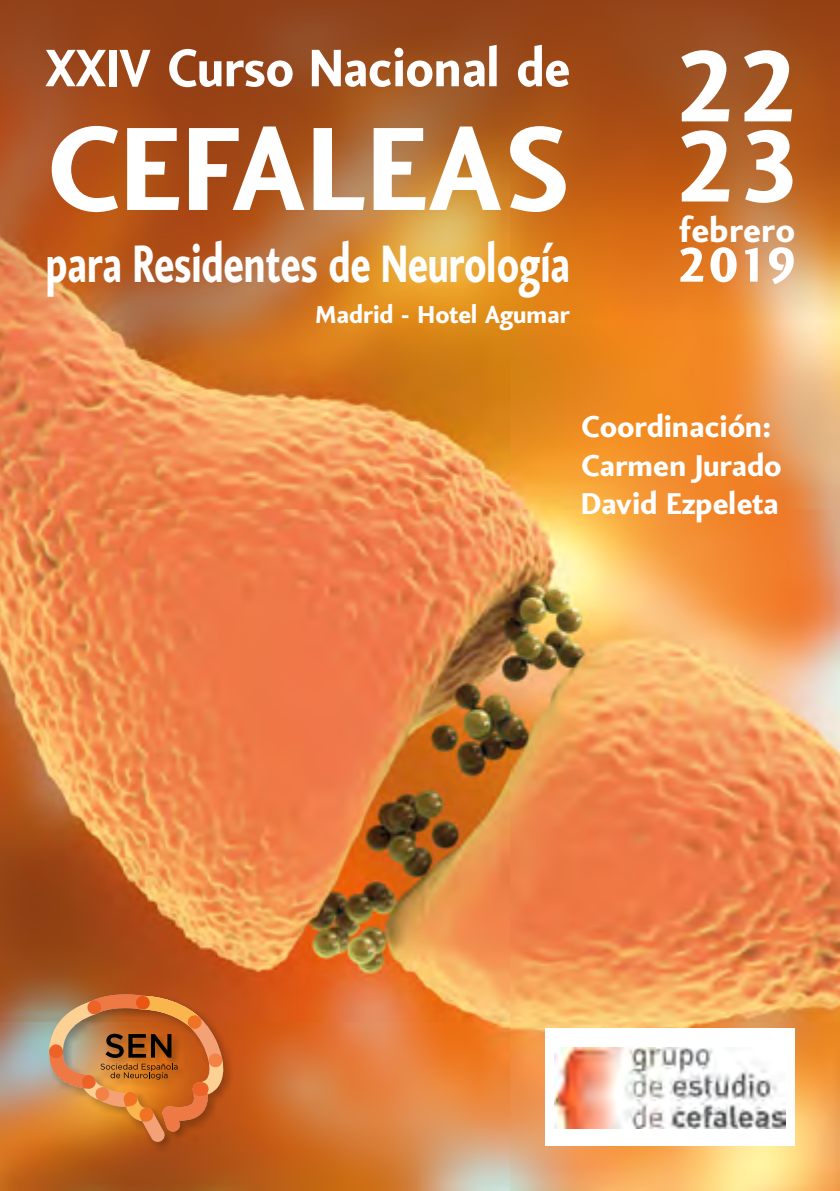
<style>
.page{position:relative;width:840px;height:1191px;background:#fff}
.page>*{position:absolute;margin:0;border:0;box-sizing:border-box;transform-origin:0 0}
.t1{font:900 126px "Vekta Sans";color:#fff}
.t2{font:900 108px "Vekta Sans";color:#fff}
.t3{font:900 56px "Vekta Sans";color:#fff;scale:.73 1}
.t4{font:900 56px "Vekta Sans";color:#fff;scale:.93 1}
.t5{font:900 52px "Vekta Sans";color:#fff}
.t6{font:900 36px "Vekta Sans";letter-spacing:.01em;color:#fff}
.t7{font:900 32px "Vekta Sans";color:#fff}
.t8{font:900 26px "Vekta Sans";color:#fff}
</style>
<div class="page">
<img style="left:0;top:319px;width:839px;height:872px">
<svg style="left:0;top:0;width:839px;height:319px;background:#b46125"></svg>
<div style="left:544px;top:1028px;width:250px;height:117px;background:#fff"></div>
<img style="left:554px;top:1047px;width:231px;height:81px">
<div style="left:48px;top:993px;width:184px;height:158px;background:#000;opacity:.25"></div>
<img style="left:49px;top:994px;width:174px;height:147px">
<p class="t4" style="left:45px;top:31px;width:564px">XXIV Curso Nacional de</p>
<p class="t1" style="left:45px;top:87px;width:525px">CEFALEAS</p>
<p class="t3" style="left:45px;top:227px;width:719px">para Residentes de Neurología</p>
<p class="t8" style="left:315px;top:298px;width:255px">Madrid - Hotel Agumar</p>
<p class="t2" style="left:678px;top:16px;width:117px">22</p>
<p class="t2" style="left:678px;top:96px;width:117px">23</p>
<p class="t6" style="left:678px;top:206px;width:117px">febrero</p>
<p class="t5" style="left:678px;top:231px;width:117px">2019</p>
<p class="t7" style="left:580px;top:406px;width:192px">Coordinación:</p>
<p class="t7" style="left:580px;top:444px;width:202px">Carmen Jurado</p>
<p class="t7" style="left:580px;top:483px;width:199px">David Ezpeleta</p>
</div>
